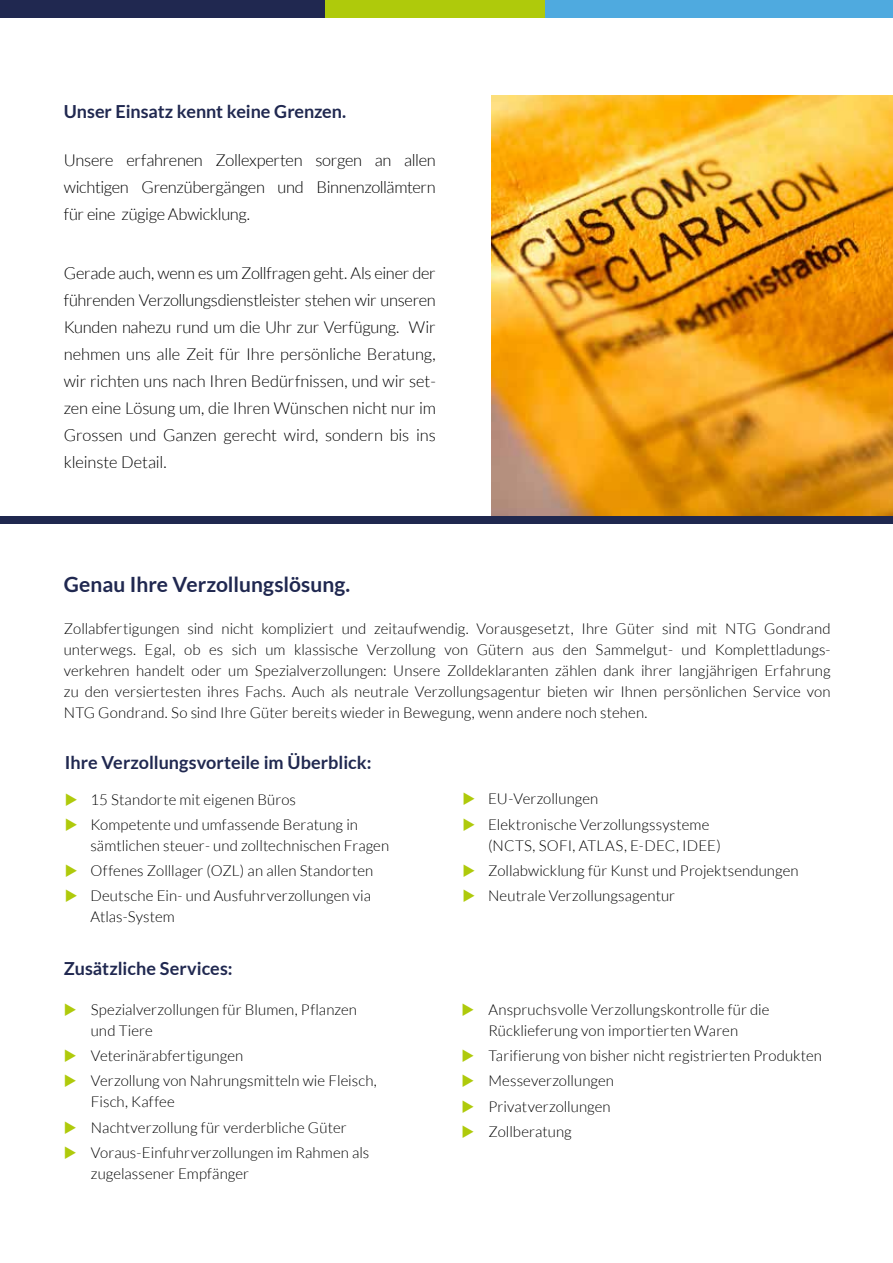
<style>
.page{position:relative;width:893px;height:1263px;background:#fff}
.page>*{position:absolute;margin:0;border:0;box-sizing:border-box;transform-origin:0 0}
.t1{font:700 21px "Lato";color:#202850}
.t2{font:700 18px "Lato";color:#202850}
.t3{font:300 16.5px/27px "Lato";letter-spacing:-.015em;color:#000;text-align:justify}
.t4{font:300 15px/25.2px "Lato";letter-spacing:.005em;color:#000}
</style>
<div class="page">
<img style="left:491px;top:95px;width:402px;height:421px">
<div style="left:0;top:0;width:326px;height:17px;background:#202850"></div>
<div style="left:326px;top:0;width:220px;height:17px;background:#afca0b"></div>
<div style="left:546px;top:0;width:347px;height:17px;background:#4faadf"></div>
<div style="left:0;top:517px;width:893px;height:7px;background:#20284f"></div>
<p class="t2" style="left:64px;top:101px;width:284px">Unser Einsatz kennt keine Grenzen.</p>
<p class="t3" style="left:64px;top:147px;width:374px">Unsere erfahrenen Zollexperten sorgen an allen wichtigen Grenzübergängen und Binnenzollämtern für eine zügige Abwicklung.</p>
<p class="t3" style="left:64px;top:260px;width:374px">Gerade auch, wenn es um Zollfragen geht. Als einer der führenden Verzollungsdienstleister stehen wir unseren Kunden nahezu rund um die Uhr zur Verfügung. Wir nehmen uns alle Zeit für Ihre persönliche Beratung, wir richten uns nach Ihren Bedürfnissen, und wir set&shy;zen eine Lösung um, die Ihren Wünschen nicht nur im Grossen und Ganzen gerecht wird, sondern bis ins kleinste Detail.</p>
<h1 class="t1" style="left:64px;top:573px;width:288px">Genau Ihre Verzollungslösung.</h1>
<p class="t4" style="left:64px;top:618px;width:768px;line-height:21px;text-align:justify">Zollabfertigungen sind nicht kompliziert und zeitaufwendig. Vorausgesetzt, Ihre Güter sind mit NTG Gondrand unterwegs. Egal, ob es sich um klassische Verzollung von Gütern aus den Sammelgut- und Komplettladungs&shy;verkehren handelt oder um Spezialverzollungen: Unsere Zolldeklaranten zählen dank ihrer langjährigen Erfahrung zu den versiertesten ihres Fachs. Auch als neutrale Verzollungsagentur bieten wir Ihnen persönlichen Service von NTG Gondrand. So sind Ihre Güter bereits wieder in Bewegung, wenn andere noch stehen.</p>
<p class="t2" style="left:65px;top:752px;width:308px">Ihre Verzollungsvorteile im Überblick:</p>
<p class="t4" style="left:90px;top:786px;width:269px">15 Standorte mit eigenen Büros<br>Kompetente und umfassende Beratung in</p>
<p class="t4" style="left:90px;top:833px;width:300px">sämtlichen steuer- und zolltechnischen Fragen<br>Offenes Zolllager (OZL) an allen Standorten<br>Deutsche Ein- und Ausfuhrverzollungen via</p>
<p class="t4" style="left:90px;top:904px;width:86px">Atlas-System</p>
<p class="t2" style="left:64px;top:958px;width:170px">Zusätzliche Services:</p>
<p class="t4" style="left:91px;top:999px;width:268px;line-height:21px">Spezialverzollungen für Blumen, Pflanzen und Tiere</p>
<p class="t4" style="left:91px;top:1043px;width:287px">Veterinärabfertigungen<br>Verzollung von Nahrungsmitteln wie Fleisch,</p>
<p class="t4" style="left:91px;top:1089px;width:280px">Fisch, Kaffee<br>Nachtverzollung für verderbliche Güter<br>Voraus-Einfuhrverzollungen im Rahmen als</p>
<p class="t4" style="left:91px;top:1161px;width:160px">zugelassener Empfänger</p>
<p class="t4" style="left:488px;top:786px;width:223px">EU-Verzollungen<br>Elektronische Verzollungssysteme</p>
<p class="t4" style="left:488px;top:833px;width:312px">(NCTS, SOFI, ATLAS, E-DEC, IDEE)<br>Zollabwicklung für Kunst und Projektsendungen<br>Neutrale Verzollungsagentur</p>
<p class="t4" style="left:488px;top:999px;width:283px;line-height:21px">Anspruchsvolle Verzollungskontrolle für die<br>Rücklieferung von importierten Waren</p>
<p class="t4" style="left:488px;top:1043px;width:335px">Tarifierung von bisher nicht registrierten Produkten<br>Messeverzollungen<br>Privatverzollungen<br>Zollberatung</p>
</div>
